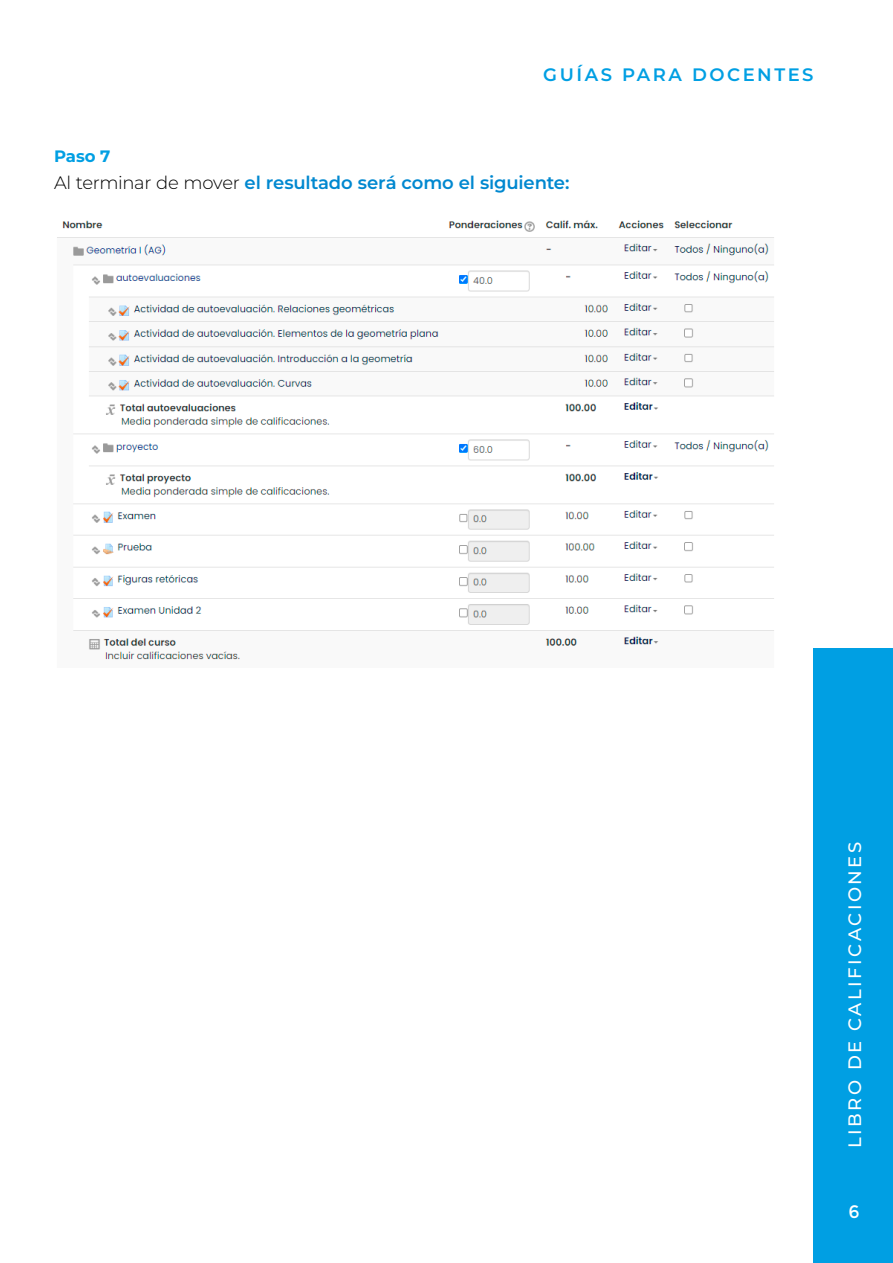
<style>
.page{position:relative;width:893px;height:1263px;background:#fff}
.page>*{position:absolute;margin:0;border:0;box-sizing:border-box;transform-origin:0 0}
.t1{font:600 18px "Montserrat";letter-spacing:-.005em;color:#0088d0}
.t2{font:500 18px "Montserrat";letter-spacing:.14em;color:#fff}
.t3{font:600 18px "Montserrat";letter-spacing:.14em;color:#009fe3}
.t4{font:18px "Montserrat";color:#fff}
.t5{font:700 16.5px "Montserrat";color:#009fe3}
.s1{font-weight:300;color:#000}
</style>
<div class="page">
<div style="left:814px;top:648px;width:79px;height:615px;background:#009fe3"></div>
<img style="left:57px;top:220px;width:717px;height:440px">
<p class="t3" style="left:543px;top:62px;width:272px">GUÍAS PARA DOCENTES</p>
<p class="t5" style="left:54px;top:144px;width:58px">Paso 7</p>
<p class="t1" style="left:54px;top:170px;width:517px"><span class="s1">Al terminar de mover</span> el resultado será como el siguiente:</p>
<p class="t2" style="left:842px;top:1148px;width:308px;rotate:-90deg">LIBRO DE CALIFICACIONES</p>
<p class="t4" style="left:848px;top:1201px;width:13px">6</p>
</div>
